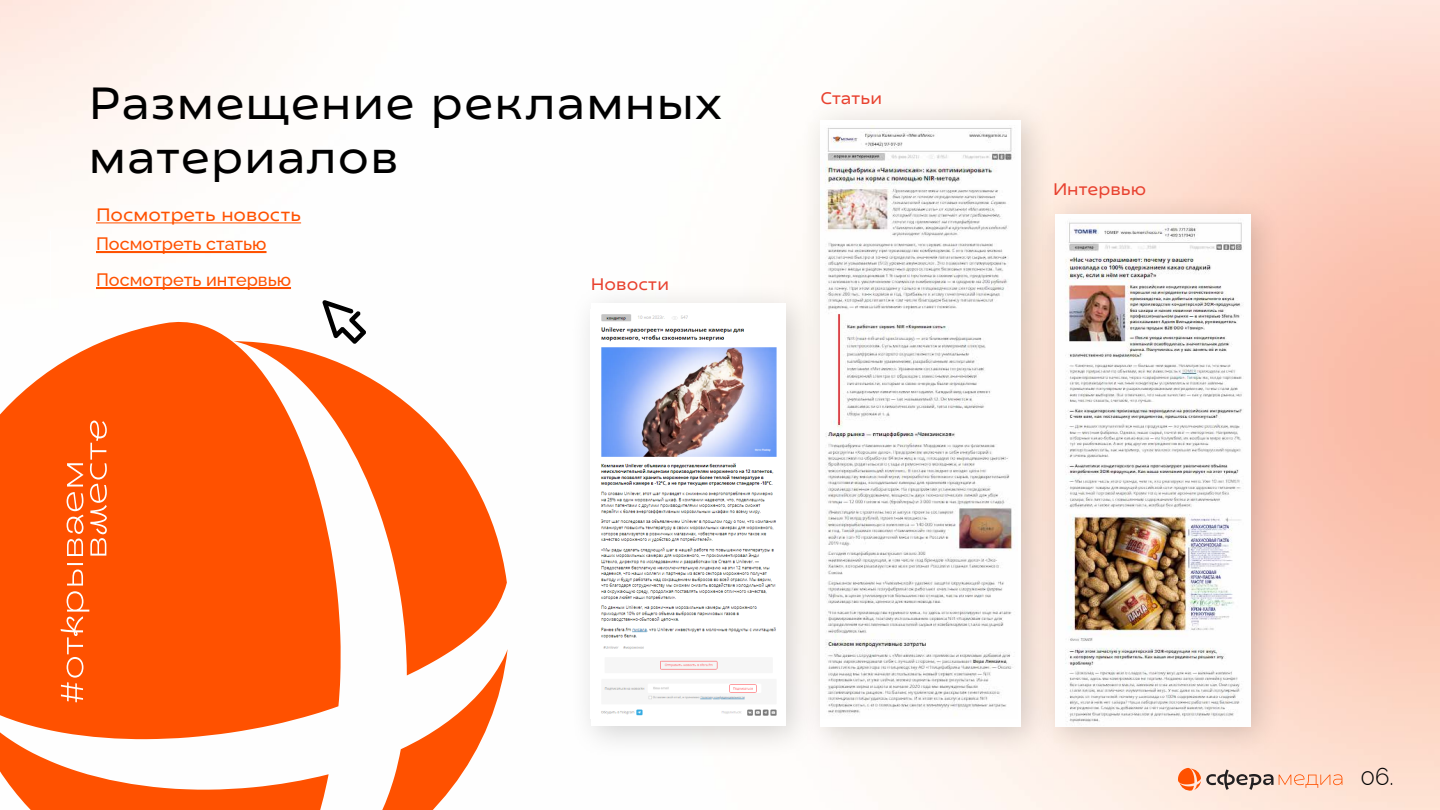
<style>
.page{position:relative;width:1440px;height:810px;background:#fff}
.page>*{position:absolute;margin:0;border:0;box-sizing:border-box;transform-origin:0 0}
.t1{font:500 45px/54px "Transforma Sans Trial";letter-spacing:.025em;color:#000}
.t2{font:100 24px "Raleway";color:#000}
.t3{font:100 18px "Raleway";color:#ff5100}
.t4{font:500 18px "Transforma Sans Trial";color:#ff5100}
.t5{font:500 16.73px "Transforma Sans Trial";color:#e8412f}
</style>
<div class="page">
<svg style="left:1178px;top:768px;width:164px;height:23px;background:#e6bda9"></svg>
<div style="left:569px;top:281px;width:250px;height:479px;background:#000;opacity:.17"></div>
<div style="left:591px;top:303px;width:195px;height:423px;background:#fff"></div>
<img style="left:601px;top:314px;width:176px;height:402px">
<div style="left:799px;top:98px;width:255px;height:662px;background:#000;opacity:.17"></div>
<div style="left:820px;top:120px;width:201px;height:606px;background:#fff"></div>
<img style="left:820px;top:127px;width:193px;height:587px">
<div style="left:1034px;top:192px;width:250px;height:568px;background:#000;opacity:.17"></div>
<img style="left:1056px;top:214px;width:195px;height:512px">
<hr style="left:96px;top:287px;width:195px;height:2px;background:#ff5100">
<svg style="left:322px;top:300px;width:44px;height:41px"></svg>
<hr style="left:96px;top:251px;width:171px;height:2px;background:#ff5100">
<hr style="left:96px;top:222px;width:205px;height:1px;background:#ff5100">
<svg style="left:0;top:321px;width:341px;height:242px;fill:#ff5100"></svg>
<svg style="left:234px;top:341px;width:270px;height:222px;fill:#ff5100"></svg>
<svg style="left:0;top:563px;width:508px;height:247px"></svg>
<svg style="left:67px;top:463px;width:16px;height:93px"></svg>
<svg style="left:90px;top:421px;width:17px;height:135px;background:#ff7d41"></svg>
<h1 class="t1" style="left:89px;top:76px;width:635px">Размещение рекламных материалов</h1>
<p class="t4" style="left:96px;top:203px;width:207px">Посмотреть новость</p>
<p class="t3" style="left:96px;top:230px;width:172px">Посмотреть статью</p>
<p class="t3" style="left:96px;top:266px;width:197px">Посмотреть интервью</p>
<p class="t5" style="left:591px;top:273px;width:80px">Новости</p>
<p class="t5" style="left:821px;top:87px;width:63px">Статьи</p>
<p class="t5" style="left:1053px;top:179px;width:95px">Интервью</p>
<h2 class="t2" style="left:1360px;top:757px;width:35px">06.</h2>
</div>
